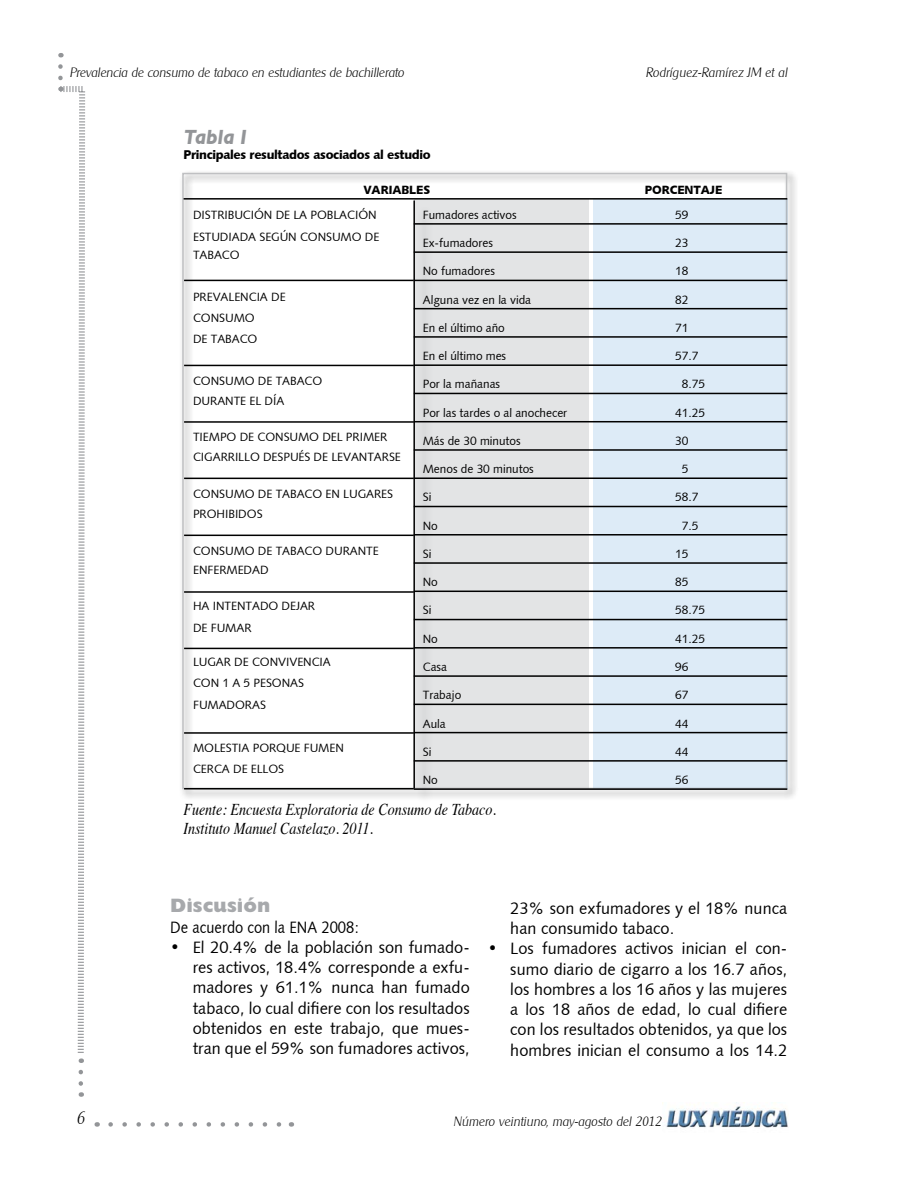
<style>
.page{position:relative;width:915px;height:1191px;background:#fff}
.page>*{position:absolute;margin:0;border:0;box-sizing:border-box;transform-origin:0 0}
.t1{font:italic 700 21px "Gill Sans";letter-spacing:-.005em;color:#939598;scale:.9 1}
.t2{font:800 19.5px "Gill Sans";color:#a7a9ac}
.t3{font:italic 300 18px "Clearly Gothic";color:#000}
.t4{font:16.5px/20.2px "Humanist 531 BT Roman A";color:#000;text-align:justify}
.t5{font:italic 16.5px/19.8px "Times";color:#000;scale:.85 1}
.t6{font:16.5px "Humanist 531 BT Roman A";color:#000;scale:.9 1}
.t7{font:italic 300 13.5px "Clearly Gothic";letter-spacing:-.01em;color:#000}
.t8{font:12.75px "Humanist 531 BT Black A";letter-spacing:-.025em;color:#000}
.t9{font:12px/21px "Humanist 531 BT Roman A";letter-spacing:-.005em;color:#000}
.t10{font:12px "Humanist 531 BT Black A";letter-spacing:-.005em;color:#000}
</style>
<div class="page">
<img style="left:662px;top:1102px;width:126px;height:26px">
<svg style="left:58px;top:66px;width:27px;height:997px"></svg>
<svg style="left:78px;top:1072px;width:5px;height:24px"></svg>
<svg style="left:110px;top:1122px;width:172px;height:4px"></svg>
<svg style="left:182px;top:172px;width:614px;height:626px"></svg>
<hr style="left:184px;top:280px;width:229px;height:1px;background:#000">
<hr style="left:184px;top:365px;width:229px;height:1px;background:#000">
<hr style="left:184px;top:421px;width:229px;height:2px;background:#000">
<hr style="left:184px;top:477px;width:229px;height:2px;background:#000">
<hr style="left:184px;top:534px;width:229px;height:2px;background:#000">
<hr style="left:184px;top:591px;width:229px;height:2px;background:#000">
<hr style="left:184px;top:647px;width:229px;height:2px;background:#000">
<hr style="left:184px;top:732px;width:229px;height:1px;background:#000">
<hr style="left:184px;top:788px;width:229px;height:1px;background:#000">
<hr style="left:413px;top:223px;width:374px;height:2px;background:#000">
<hr style="left:413px;top:251px;width:374px;height:2px;background:#000">
<hr style="left:413px;top:280px;width:374px;height:1px;background:#000">
<hr style="left:413px;top:308px;width:374px;height:1px;background:#000">
<hr style="left:413px;top:336px;width:374px;height:2px;background:#000">
<hr style="left:413px;top:364px;width:374px;height:2px;background:#000">
<hr style="left:413px;top:393px;width:374px;height:1px;background:#000">
<hr style="left:413px;top:421px;width:374px;height:1px;background:#000">
<hr style="left:413px;top:449px;width:374px;height:2px;background:#000">
<hr style="left:413px;top:477px;width:374px;height:2px;background:#000">
<hr style="left:413px;top:506px;width:374px;height:1px;background:#000">
<hr style="left:413px;top:534px;width:374px;height:1px;background:#000">
<hr style="left:413px;top:562px;width:374px;height:2px;background:#000">
<hr style="left:413px;top:590px;width:374px;height:2px;background:#000">
<hr style="left:413px;top:619px;width:374px;height:1px;background:#000">
<hr style="left:413px;top:647px;width:374px;height:1px;background:#000">
<hr style="left:413px;top:675px;width:374px;height:2px;background:#000">
<hr style="left:413px;top:703px;width:374px;height:2px;background:#000">
<hr style="left:413px;top:732px;width:374px;height:1px;background:#000">
<hr style="left:413px;top:760px;width:374px;height:1px;background:#000">
<hr style="left:413px;top:788px;width:374px;height:2px;background:#000">
<hr style="left:183px;top:198px;width:604px;height:1px;background:#000">
<div style="left:415px;top:203px;width:19px;height:604px;background:#000;opacity:.25"></div>
<hr style="left:413px;top:200px;width:2px;height:588px;background:#000">
<p class="t7" style="left:70px;top:65px;width:336px">Prevalencia de consumo de tabaco en estudiantes de bachillerato</p>
<p class="t7" style="left:645px;top:65px;width:143px">Rodríguez-Ramírez JM et al</p>
<h1 class="t1" style="left:183px;top:124px;width:72px">Tabla I</h1>
<p class="t8" style="left:183px;top:147px;width:249px">Principales resultados asociados al estudio</p>
<p class="t10" style="left:363px;top:182px;width:68px">VARIABLES</p>
<p class="t10" style="left:644px;top:182px;width:79px">PORCENTAJE</p>
<p class="t9" style="left:193px;top:203px;width:188px;line-height:22.2px">DISTRIBUCIÓN DE LA POBLACIÓN<br>ESTUDIADA SEGÚN CONSUMO DE</p>
<p class="t9" style="left:193px;top:244px;width:48px">TABACO</p>
<p class="t9" style="left:193px;top:286px;width:94px">PREVALENCIA DE<br>CONSUMO<br>DE TABACO</p>
<p class="t9" style="left:193px;top:370px;width:131px;line-height:20.2px">CONSUMO DE TABACO<br>DURANTE EL DÍA</p>
<p class="t9" style="left:193px;top:426px;width:209px;line-height:19.8px">TIEMPO DE CONSUMO DEL PRIMER<br>CIGARRILLO DESPUÉS DE LEVANTARSE</p>
<p class="t9" style="left:193px;top:483px;width:201px;line-height:20.1px">CONSUMO DE TABACO EN LUGARES<br>PROHIBIDOS</p>
<p class="t9" style="left:193px;top:540px;width:187px;line-height:20px">CONSUMO DE TABACO DURANTE<br>ENFERMEDAD</p>
<p class="t9" style="left:193px;top:594px;width:123px;line-height:22.6px">HA INTENTADO DEJAR<br>DE FUMAR</p>
<p class="t9" style="left:193px;top:650px;width:139px;line-height:21.5px">LUGAR DE CONVIVENCIA<br>CON 1 A 5 PESONAS<br>FUMADORAS</p>
<p class="t9" style="left:193px;top:738px;width:152px;line-height:20.2px">MOLESTIA PORQUE FUMEN<br>CERCA DE ELLOS</p>
<p class="t9" style="left:422px;top:204px;width:95px">Fumadores activos</p>
<p class="t9" style="left:675px;top:204px;width:15px">59</p>
<p class="t9" style="left:422px;top:232px;width:72px">Ex-fumadores</p>
<p class="t9" style="left:675px;top:232px;width:15px">23</p>
<p class="t9" style="left:422px;top:260px;width:74px">No fumadores</p>
<p class="t9" style="left:675px;top:260px;width:15px">18</p>
<p class="t9" style="left:422px;top:289px;width:110px">Alguna vez en la vida</p>
<p class="t9" style="left:675px;top:289px;width:15px">82</p>
<p class="t9" style="left:422px;top:317px;width:84px">En el último año</p>
<p class="t9" style="left:675px;top:317px;width:15px">71</p>
<p class="t9" style="left:422px;top:345px;width:85px">En el último mes</p>
<p class="t9" style="left:675px;top:345px;width:25px">57.7</p>
<p class="t9" style="left:422px;top:373px;width:79px">Por la mañanas</p>
<p class="t9" style="left:681px;top:373px;width:25px">8.75</p>
<p class="t9" style="left:422px;top:402px;width:146px">Por las tardes o al anochecer</p>
<p class="t9" style="left:675px;top:402px;width:31px">41.25</p>
<p class="t9" style="left:422px;top:430px;width:99px">Más de 30 minutos</p>
<p class="t9" style="left:675px;top:430px;width:15px">30</p>
<p class="t9" style="left:422px;top:458px;width:113px">Menos de 30 minutos</p>
<p class="t9" style="left:681px;top:458px;width:8px">5</p>
<p class="t9" style="left:422px;top:486px;width:10px">Si</p>
<p class="t9" style="left:675px;top:486px;width:25px">58.7</p>
<p class="t9" style="left:422px;top:515px;width:17px">No</p>
<p class="t9" style="left:681px;top:515px;width:18px">7.5</p>
<p class="t9" style="left:422px;top:543px;width:10px">Si</p>
<p class="t9" style="left:675px;top:543px;width:15px">15</p>
<p class="t9" style="left:422px;top:571px;width:17px">No</p>
<p class="t9" style="left:675px;top:571px;width:15px">85</p>
<p class="t9" style="left:422px;top:599px;width:10px">Si</p>
<p class="t9" style="left:675px;top:599px;width:31px">58.75</p>
<p class="t9" style="left:422px;top:628px;width:17px">No</p>
<p class="t9" style="left:675px;top:628px;width:31px">41.25</p>
<p class="t9" style="left:422px;top:656px;width:26px">Casa</p>
<p class="t9" style="left:675px;top:656px;width:15px">96</p>
<p class="t9" style="left:422px;top:684px;width:40px">Trabajo</p>
<p class="t9" style="left:675px;top:684px;width:15px">67</p>
<p class="t9" style="left:422px;top:712px;width:25px">Aula</p>
<p class="t9" style="left:675px;top:712px;width:15px">44</p>
<p class="t9" style="left:422px;top:741px;width:10px">Si</p>
<p class="t9" style="left:675px;top:741px;width:15px">44</p>
<p class="t9" style="left:422px;top:769px;width:17px">No</p>
<p class="t9" style="left:675px;top:769px;width:15px">56</p>
<h3 class="t5" style="left:183px;top:798px;width:369px">Fuente: Encuesta Exploratoria de Consumo de Tabaco.<br>Instituto Manuel Castelazo. 2011.</h3>
<h2 class="t2" style="left:170px;top:894px;width:101px">Discusión</h2>
<h3 class="t6" style="left:170px;top:916px;width:211px">De acuerdo con la ENA 2008:</h3>
<h3 class="t4" style="left:193px;top:936px;width:278px;text-indent:-23px">• El 20.4% de la población son fumado&shy;res activos, 18.4% corresponde a exfu&shy;madores y 61.1% nunca han fumado tabaco, lo cual difiere con los resultados obtenidos en este trabajo, que mues&shy;tran que el 59% son fumadores activos,</h3>
<h3 class="t4" style="left:510px;top:897px;width:278px">23% son exfumadores y el 18% nunca han consumido tabaco.</h3>
<h3 class="t4" style="left:510px;top:938px;width:278px;text-indent:-23px">• Los fumadores activos inician el con&shy;sumo diario de cigarro a los 16.7 años, los hombres a los 16 años y las mujeres a los 18 años de edad, lo cual difiere con los resultados obtenidos, ya que los hombres inician el consumo a los 14.2</h3>
<h3 class="t3" style="left:76px;top:1108px;width:10px">6</h3>
<p class="t7" style="left:453px;top:1114px;width:210px">Número veintiuno, may-agosto del 2012</p>
</div>
